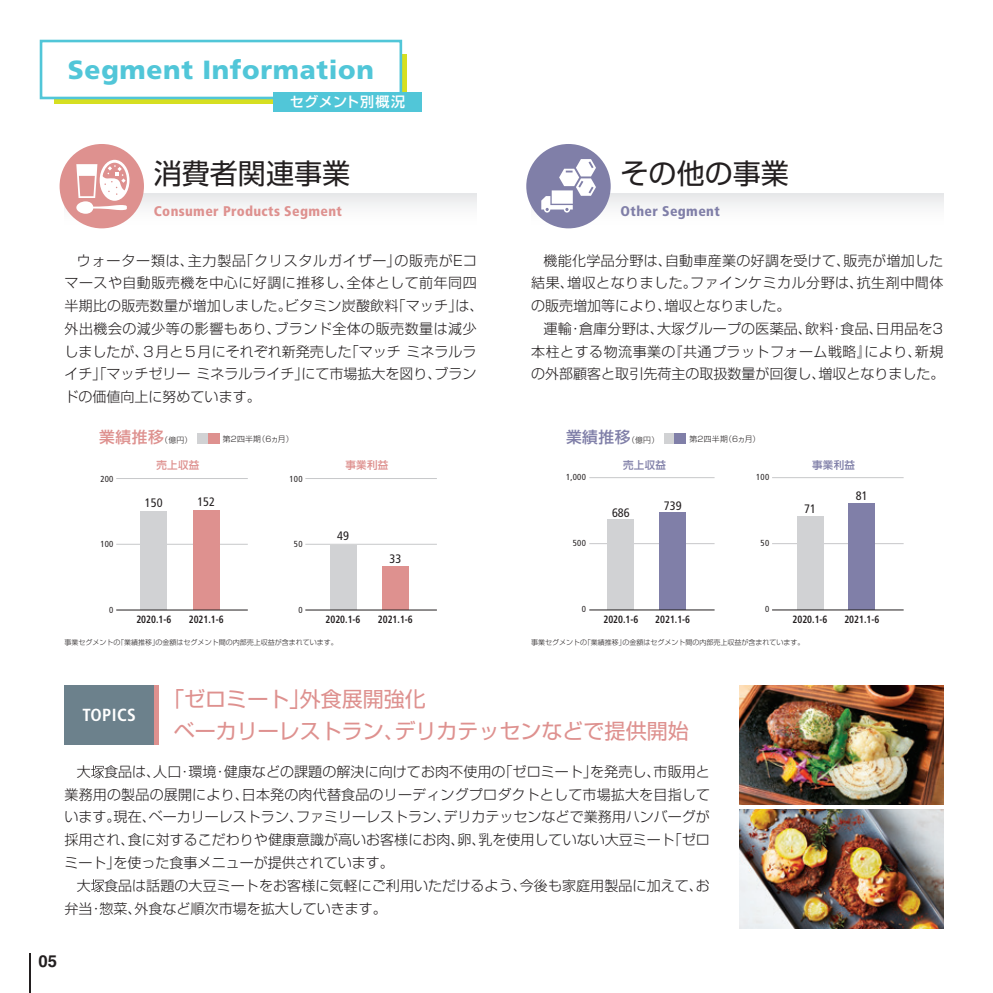
<style>
.page{position:relative;width:993px;height:993px;background:#fff}
.page>*{position:absolute;margin:0;border:0;box-sizing:border-box;transform-origin:0 0}
.t1{font:28px "Shin Go Pr 5";color:#231f20}
.t2{font:900 26.25px "Frutiger LT Std";letter-spacing:.025em;color:#51c6d8}
.t3{font:21px/31.5px "Shin Go Pr 5";color:#de918f}
.t4{font:700 condensed 17.5px "Frutiger LT Std";letter-spacing:.025em;color:#fff}
.t5{font:700 16.62px "Helvetica LT Std";color:#231f20}
.t6{font:500 15.75px "Shin Go Pr 5";color:#de918f}
.t7{font:500 15.75px "Shin Go Pr 5";color:#807fa8}
.t8{font:300 14px/22.8px "Shin Go Pr 5";letter-spacing:.005em;color:#231f20;text-align:justify}
.t9{font:900 condensed 14px "Frutiger LT Std";letter-spacing:.025em;color:#de918f}
.t10{font:900 condensed 14px "Frutiger LT Std";letter-spacing:.025em;color:#807fa8}
.t11{font:500 14px "Shin Go Pr 5";letter-spacing:.045em;color:#fff}
.t12{font:condensed 12.25px "Frutiger LT Std";color:#231f20}
.t13{font:700 condensed 10.5px "Frutiger LT Std";color:#231f20;scale:.9 1}
.t14{font:500 10.5px "Shin Go Pr 5";letter-spacing:.03em;color:#de918f}
.t15{font:500 10.5px "Shin Go Pr 5";letter-spacing:.03em;color:#807fa8}
.t16{font:condensed 8.75px "Frutiger LT Std";letter-spacing:.03em;color:#231f20}
.t17{font:300 7.88px "Shin Go Pr 5";letter-spacing:.03em;color:#231f20}
.t18{font:300 7px "Shin Go Pr 5";color:#231f20}
.s1{font-weight:300;font-size:7.88px;color:#231f20}
</style>
<div class="page">
<hr style="left:116px;top:543px;width:132px;height:1px;background:#c7c8ca">
<hr style="left:116px;top:478px;width:132px;height:1px;background:#c7c8ca">
<div style="left:197px;top:433px;width:11px;height:11px;background:#d1d2d4"></div>
<div style="left:208px;top:433px;width:11px;height:11px;background:#de918f"></div>
<hr style="left:305px;top:543px;width:132px;height:1px;background:#c7c8ca">
<hr style="left:305px;top:478px;width:132px;height:1px;background:#c7c8ca">
<div style="left:140px;top:511px;width:27px;height:98px;background:#d1d2d4"></div>
<div style="left:193px;top:510px;width:27px;height:99px;background:#de918f"></div>
<div style="left:382px;top:566px;width:26px;height:43px;background:#de918f"></div>
<div style="left:329px;top:545px;width:27px;height:64px;background:#d1d2d4"></div>
<hr style="left:116px;top:609px;width:132px;height:1px;background:#231f20">
<hr style="left:305px;top:609px;width:132px;height:1px;background:#231f20">
<hr style="left:771px;top:543px;width:132px;height:1px;background:#c7c8ca">
<hr style="left:771px;top:477px;width:132px;height:1px;background:#c7c8ca">
<hr style="left:589px;top:543px;width:125px;height:1px;background:#c7c8ca">
<hr style="left:589px;top:477px;width:125px;height:1px;background:#c7c8ca">
<div style="left:663px;top:433px;width:12px;height:11px;background:#d1d2d4"></div>
<div style="left:674px;top:433px;width:11px;height:11px;background:#807fa8"></div>
<div style="left:607px;top:519px;width:27px;height:90px;background:#d1d2d4"></div>
<div style="left:796px;top:516px;width:27px;height:93px;background:#d1d2d4"></div>
<div style="left:659px;top:512px;width:27px;height:97px;background:#807fa8"></div>
<div style="left:848px;top:503px;width:27px;height:106px;background:#807fa8"></div>
<hr style="left:589px;top:609px;width:125px;height:1px;background:#231f20">
<hr style="left:771px;top:609px;width:132px;height:1px;background:#231f20">
<svg style="left:671px;top:322px;width:13px;height:13px"></svg>
<svg style="left:55px;top:55px;width:352px;height:49px"></svg>
<div style="left:41px;top:41px;width:359px;height:57px;background:#fff"></div>
<div style="left:40px;top:40px;width:362px;height:59px;border:3px solid #51c6d8"></div>
<div style="left:273px;top:92px;width:149px;height:20px;background:#51c6d8"></div>
<svg style="left:64px;top:193px;width:412px;height:35px"></svg>
<div style="left:531px;top:193px;width:412px;height:35px;background:linear-gradient(to right,#f3f3f5,#f7f7f7)"></div>
<div style="left:60px;top:144px;width:84px;height:84px;background:#de918f;border-radius:50%"></div>
<svg style="left:76px;top:160px;width:53px;height:54px"></svg>
<div style="left:526px;top:144px;width:84px;height:84px;background:#807fa8;border-radius:50%"></div>
<svg style="left:541px;top:159px;width:54px;height:53px"></svg>
<svg style="left:91px;top:765px;width:13px;height:12px"></svg>
<svg style="left:91px;top:879px;width:13px;height:12px"></svg>
<div style="left:64px;top:685px;width:90px;height:59px;background:#6c818c"></div>
<div style="left:154px;top:685px;width:5px;height:59px;background:#de918f"></div>
<img style="left:739px;top:809px;width:204px;height:119px">
<img style="left:739px;top:685px;width:204px;height:119px">
<hr style="left:30px;top:952px;width:1px;height:40px;background:#231f20">
<h2 class="t2" style="left:68px;top:54px;width:307px">Segment Information</h2>
<p class="t11" style="left:290px;top:90px;width:117px">セグメント別概況</p>
<h1 class="t1" style="left:154px;top:150px;width:197px">消費者関連事業</h1>
<h1 class="t1" style="left:620px;top:150px;width:169px">その他の事業</h1>
<p class="t9" style="left:154px;top:203px;width:189px">Consumer Products Segment</p>
<p class="t10" style="left:620px;top:203px;width:101px">Other Segment</p>
<p class="t8" style="left:64px;top:247px;width:420px;text-align:left;text-indent:12px">ウォーター類は、主力製品「クリスタルガイザー」の販売がEコマースや自動販売機を中心に好調に推移し、全体として前年同四半期比の販売数量が増加しました。ビタミン炭酸飲料「マッチ」は、外出機会の減少等の影響もあり、ブランド全体の販売数量は減少しましたが、３月と５月にそれぞれ新発売した「マッチ ミネラルライチ」「マッチゼリー ミネラルライチ」にて市場拡大を図り、ブランドの価値向上に努めています。</p>
<p class="t8" style="left:531px;top:247px;width:413px;text-indent:12px">機能化学品分野は、自動車産業の好調を受けて、販売が増加した結果、増収となりました。ファインケミカル分野は、抗生剤中間体の販売増加等により、増収となりました。</p>
<p class="t8" style="left:531px;top:316px;width:414px;text-indent:12px">運輸・倉庫分野は、大 グループの医薬品、飲料・食品、日用品を3本柱とする物流事業の『共通プラットフォーム戦略』により、新規の外部顧客と取引先荷主の取扱数量が回復し、増収となりました。</p>
<p class="t6" style="left:99px;top:424px;width:95px">業績推移<span class="s1">（億円）</span></p>
<p class="t17" style="left:223px;top:432px;width:72px">第2四半期（6ヵ月）</p>
<p class="t14" style="left:156px;top:455px;width:44px">売上収益</p>
<p class="t14" style="left:345px;top:455px;width:44px">事業利益</p>
<p class="t7" style="left:566px;top:424px;width:95px">業績推移<span class="s1">（億円）</span></p>
<p class="t17" style="left:689px;top:432px;width:72px">第2四半期（6ヵ月）</p>
<p class="t15" style="left:623px;top:455px;width:44px">売上収益</p>
<p class="t15" style="left:811px;top:455px;width:44px">事業利益</p>
<p class="t16" style="left:100px;top:473px;width:15px">200</p>
<p class="t16" style="left:289px;top:473px;width:15px">100</p>
<p class="t16" style="left:566px;top:472px;width:21px">1,000</p>
<p class="t16" style="left:756px;top:472px;width:15px">100</p>
<p class="t12" style="left:145px;top:495px;width:19px">150</p>
<p class="t12" style="left:197px;top:494px;width:19px">152</p>
<p class="t12" style="left:663px;top:498px;width:19px">739</p>
<p class="t12" style="left:612px;top:505px;width:19px">686</p>
<p class="t12" style="left:803px;top:501px;width:13px">71</p>
<p class="t12" style="left:855px;top:488px;width:13px">81</p>
<p class="t16" style="left:100px;top:539px;width:15px">100</p>
<p class="t16" style="left:294px;top:539px;width:10px">50</p>
<p class="t12" style="left:337px;top:528px;width:13px">49</p>
<p class="t16" style="left:572px;top:538px;width:15px">500</p>
<p class="t16" style="left:760px;top:538px;width:10px">50</p>
<p class="t12" style="left:389px;top:552px;width:13px">33</p>
<p class="t16" style="left:109px;top:604px;width:6px">0</p>
<p class="t16" style="left:298px;top:604px;width:6px">0</p>
<p class="t16" style="left:581px;top:604px;width:6px">0</p>
<p class="t16" style="left:764px;top:604px;width:6px">0</p>
<p class="t13" style="left:136px;top:612px;width:40px">2020.1-6</p>
<p class="t13" style="left:189px;top:612px;width:40px">2021.1-6</p>
<p class="t13" style="left:325px;top:612px;width:40px">2020.1-6</p>
<p class="t13" style="left:378px;top:612px;width:40px">2021.1-6</p>
<p class="t13" style="left:603px;top:612px;width:40px">2020.1-6</p>
<p class="t13" style="left:655px;top:612px;width:40px">2021.1-6</p>
<p class="t13" style="left:792px;top:612px;width:40px">2020.1-6</p>
<p class="t13" style="left:844px;top:612px;width:40px">2021.1-6</p>
<p class="t18" style="left:64px;top:636px;width:275px">事業セグメントの「業績推移」の金額はセグメント間の内部売上収益が含まれています。</p>
<p class="t18" style="left:531px;top:636px;width:274px">事業セグメントの「業績推移」の金額はセグメント間の内部売上収益が含まれています。</p>
<p class="t4" style="left:82px;top:704px;width:55px">TOPICS</p>
<h3 class="t3" style="left:174px;top:681px;width:516px;text-indent:-10px">「ゼロミート」外食展開強化<br>ベーカリーレストラン、デリカテッセンなどで提供開始</h3>
<p class="t8" style="left:64px;top:758px;width:647px;text-indent:12px">大 食品は、人口・環境・健康などの課題の解決に向けてお肉不使用の「ゼロミート」を発売し、市販用と業務用の製品の展開により、日本発の肉代替食品のリーディングプロダクトとして市場拡大を目指しています。現在、ベーカリーレストラン、ファミリーレストラン、デリカテッセンなどで業務用ハンバーグが採用され、食に対するこだわりや健康意識が高いお客様にお肉、卵、乳を使用していない大豆ミート「ゼロミート」を使った食事メニューが提供されています。</p>
<p class="t8" style="left:64px;top:872px;width:646px;text-indent:12px">大 食品は話題の大豆ミートをお客様に気軽にご利用いただけるよう、今後も家庭用製品に加えて、お弁当・惣菜、外食など順次市場を拡大していきます。</p>
<p class="t5" style="left:39px;top:950px;width:20px">05</p>
</div>
